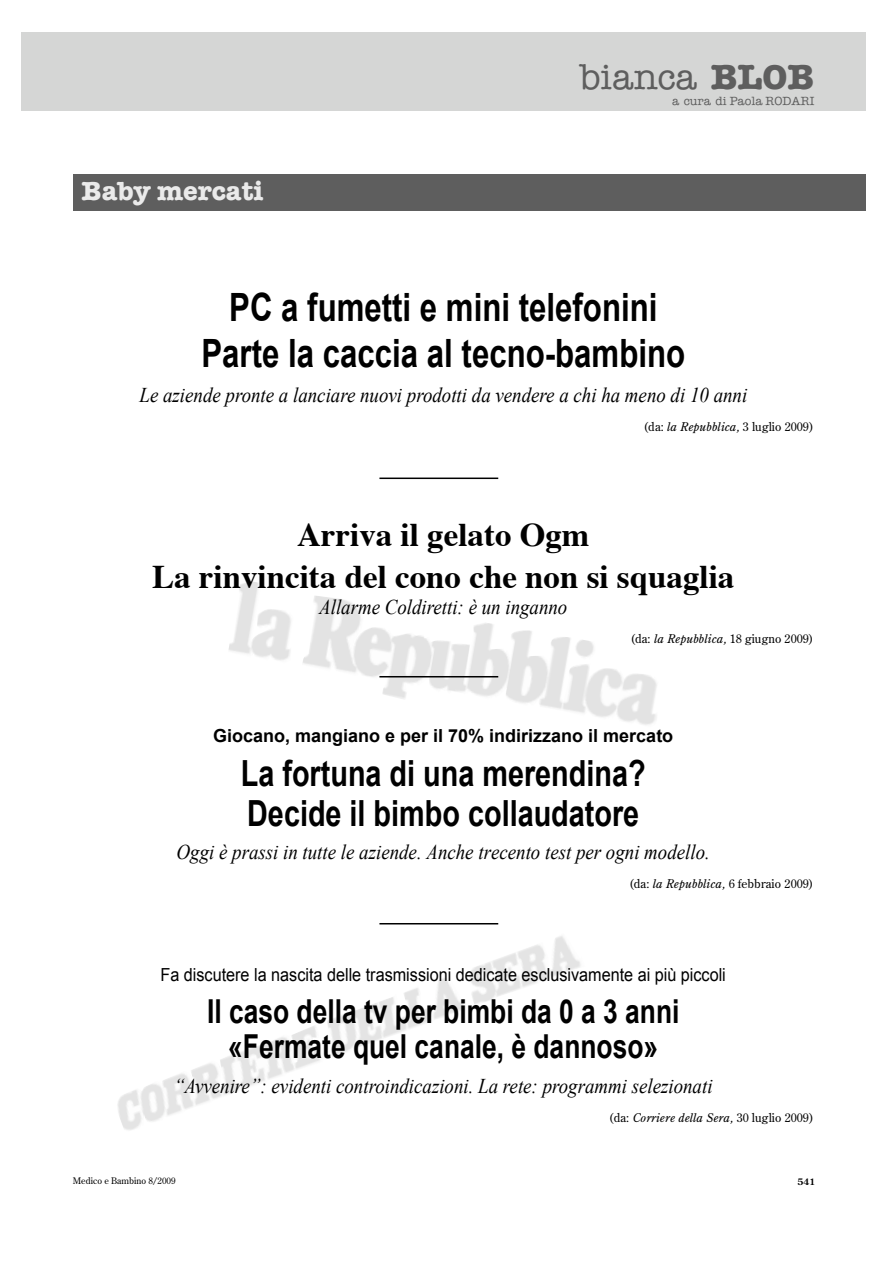
<style>
.page{position:relative;width:891px;height:1262px;background:#fff}
.page>*{position:absolute;margin:0;border:0;box-sizing:border-box;transform-origin:0 0}
.t1{font:700 39px/46.5px "Arial";color:#000;text-align:center;scale:.8 1}
.t2{font:700 36px/40.2px "Arial";color:#000;scale:.8 1}
.t3{font:500 36px "American Typewriter";color:#5e5e5e}
.t4{font:700 33px/35px "Arial";color:#000;text-align:center;scale:.8 1}
.t5{font:700 33px/41.5px "Times";color:#000;text-align:center}
.t6{font:700 27px "American Typewriter";color:#eaeaea}
.t7{font:italic 21px "Times New Roman";color:#000;scale:.9 1}
.t8{font:18px "Arial";color:#000;scale:.9 1}
.t9{font:700 18px "Arial";color:#000}
.t10{font:12px "Century Old Style";letter-spacing:.005em;color:#000}
.t11{font:italic 12px "Century Old Style";letter-spacing:.01em;color:#000}
.t12{font:500 12px "American Typewriter";color:#5e5e5e}
.t13{font:9px "Century Old Style";color:#000}
.t14{font:700 9px "Century Old Style";color:#000}
.s1{font-weight:700}
.s2{font-style:italic}
.s3{font-style:normal}
</style>
<div class="page">
<img style="left:117px;top:936px;width:464px;height:194px">
<img style="left:229px;top:582px;width:428px;height:143px">
<div style="left:21px;top:32px;width:845px;height:79px;background:#d5d6d5"></div>
<hr style="left:379px;top:923px;width:119px;height:1px;background:#000">
<div style="left:73px;top:174px;width:793px;height:37px;background:#5e5e5e"></div>
<hr style="left:379px;top:676px;width:119px;height:1px;background:#000">
<hr style="left:379px;top:477px;width:119px;height:2px;background:#000">
<p class="t6" style="left:82px;top:174px;width:183px">Baby mercati</p>
<h2 class="t3" style="left:580px;top:64px;width:236px">bianca <span class="s1">BLOB</span></h2>
<p class="t12" style="left:672px;top:97px;width:144px">a cura di Paola RODARI</p>
<h1 class="t1" style="left:201px;top:284px;width:606px">PC a fumetti e mini telefonini<br>Parte la caccia al tecno-bambino</h1>
<p class="t7" style="left:140px;top:383px;width:677px">Le aziende pronte a lanciare nuovi prodotti da vendere a chi ha meno di 10 anni</p>
<p class="t10" style="left:643px;top:422px;width:172px">(da: <span class="s2">la Repubblica,</span> 3 luglio 2009)</p>
<h3 class="t5" style="left:152px;top:517px;width:584px">Arriva il gelato Ogm<br>La rinvincita del cono che non si squaglia</h3>
<p class="t7" style="left:319px;top:595px;width:277px">Allarme Coldiretti: è un inganno</p>
<p class="t10" style="left:630px;top:634px;width:185px">(da: <span class="s2">la Repubblica,</span> 18 giugno 2009)</p>
<p class="t9" style="left:213px;top:725px;width:462px">Giocano, mangiano e per il 70% indirizzano il mercato</p>
<h2 class="t2" style="left:241px;top:753px;width:508px">La fortuna di una merendina?<br>Decide il bimbo collaudatore</h2>
<p class="t7" style="left:177px;top:840px;width:594px">Oggi è prassi in tutte le aziende. Anche trecento test per ogni modello.</p>
<p class="t10" style="left:629px;top:878px;width:186px">(da: <span class="s2">la Repubblica,</span> 6 febbraio 2009)</p>
<p class="t8" style="left:161px;top:965px;width:630px">Fa discutere la nascita delle trasmissioni dedicate esclusivamente ai più piccoli</p>
<h3 class="t4" style="left:207px;top:993px;width:592px">Il caso della tv per bimbi da 0 a 3 anni «Fermate quel canale, è dannoso»</h3>
<p class="t7" style="left:174px;top:1074px;width:600px">“Avvenire”: evidenti controindicazioni. La rete: programmi selezionati</p>
<p class="t11" style="left:609px;top:1112px;width:206px"><span class="s3">(da:</span> Corriere della Sera, <span class="s3">30 luglio 2009)</span></p>
<p class="t13" style="left:73px;top:1176px;width:104px">Medico e Bambino 8/2009</p>
<p class="t14" style="left:798px;top:1178px;width:19px">541</p>
</div>
